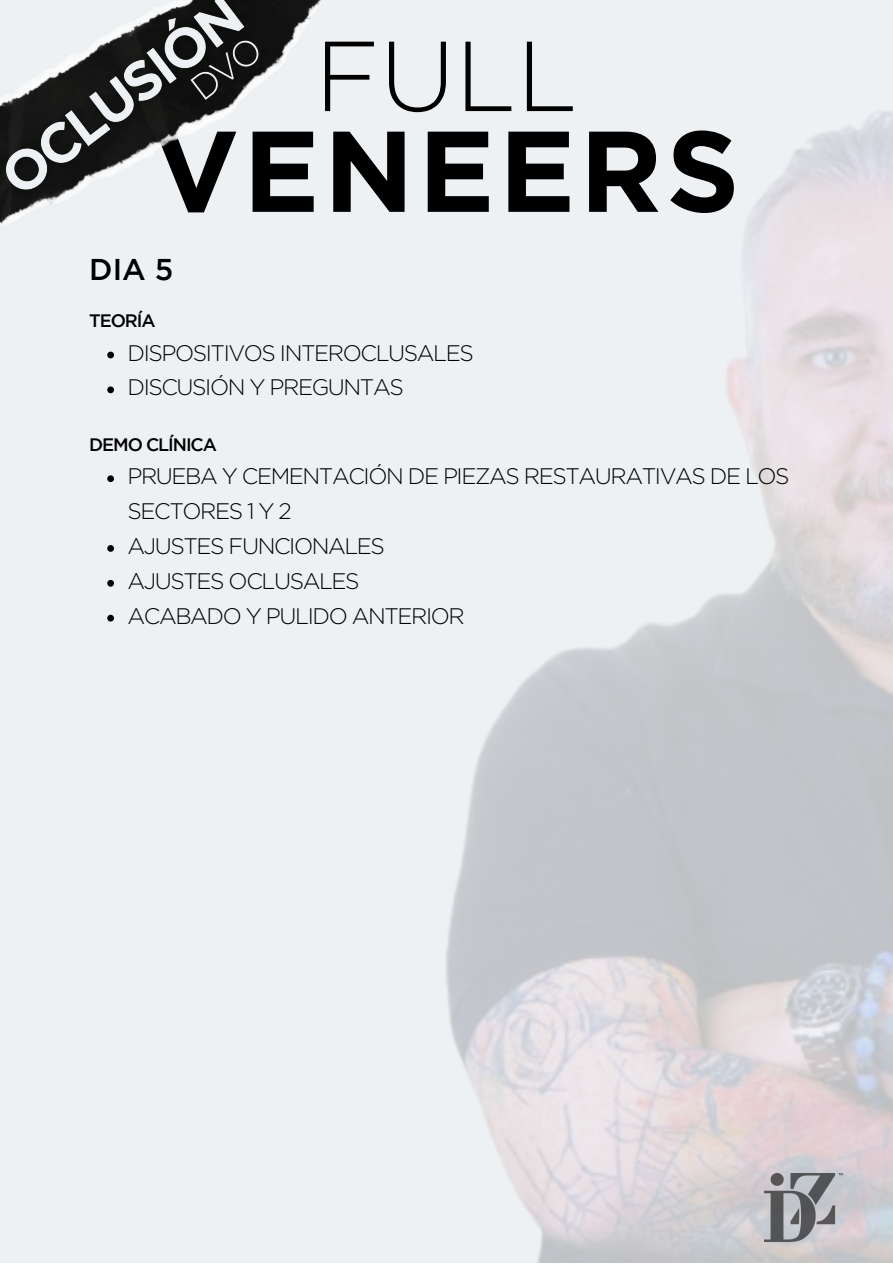
<style>
.page{position:relative;width:893px;height:1264px;background:#fff}
.page>*{position:absolute;margin:0;border:0;box-sizing:border-box;transform-origin:0 0}
.t1{font:700 114.6px "Gotham";letter-spacing:.035em;color:#000}
.t2{font:300 99.15px "Gotham";color:#000}
.t3{font:500 30px "Gotham";color:#000}
.t4{font:300 22.5px/34.8px "Gotham";letter-spacing:-.06em;color:#000}
.t5{font:500 18px "Gotham";letter-spacing:-.06em;color:#000}
</style>
<div class="page">
<div style="left:0;top:0;width:892px;height:1262px;background:#eef1f3"></div>
<img style="left:0;top:0;width:321px;height:224px">
<img style="left:0;top:0;width:266px;height:218px">
<img style="left:446px;top:111px;width:446px;height:1151px">
<svg style="left:107px;top:351px;width:7px;height:7px"></svg>
<svg style="left:107px;top:386px;width:7px;height:7px"></svg>
<svg style="left:107px;top:475px;width:7px;height:7px"></svg>
<svg style="left:107px;top:545px;width:7px;height:7px"></svg>
<svg style="left:107px;top:580px;width:7px;height:6px"></svg>
<svg style="left:107px;top:614px;width:7px;height:7px"></svg>
<img style="left:764px;top:1173px;width:78px;height:68px">
<svg style="left:190px;top:35px;width:73px;height:65px"></svg>
<p class="t2" style="left:315px;top:39px;width:265px">FULL</p>
<p class="t1" style="left:153px;top:105px;width:588px">VENEERS</p>
<p class="t3" style="left:89px;top:258px;width:86px">DIA 5</p>
<p class="t5" style="left:89px;top:314px;width:68px">TEORÍA</p>
<p class="t4" style="left:127px;top:335px;width:348px">DISPOSITIVOS INTEROCLUSALES</p>
<p class="t4" style="left:127px;top:370px;width:278px">DISCUSIÓN Y PREGUNTAS</p>
<p class="t5" style="left:89px;top:437px;width:129px">DEMO CLÍNICA</p>
<p class="t4" style="left:127px;top:458px;width:663px">PRUEBA Y CEMENTACIÓN DE PIEZAS RESTAURATIVAS DE LOS<br>SECTORES 1 Y 2</p>
<p class="t4" style="left:127px;top:528px;width:259px">AJUSTES FUNCIONALES</p>
<p class="t4" style="left:127px;top:563px;width:234px">AJUSTES OCLUSALES</p>
<p class="t4" style="left:127px;top:598px;width:339px">ACABADO Y PULIDO ANTERIOR</p>
</div>
